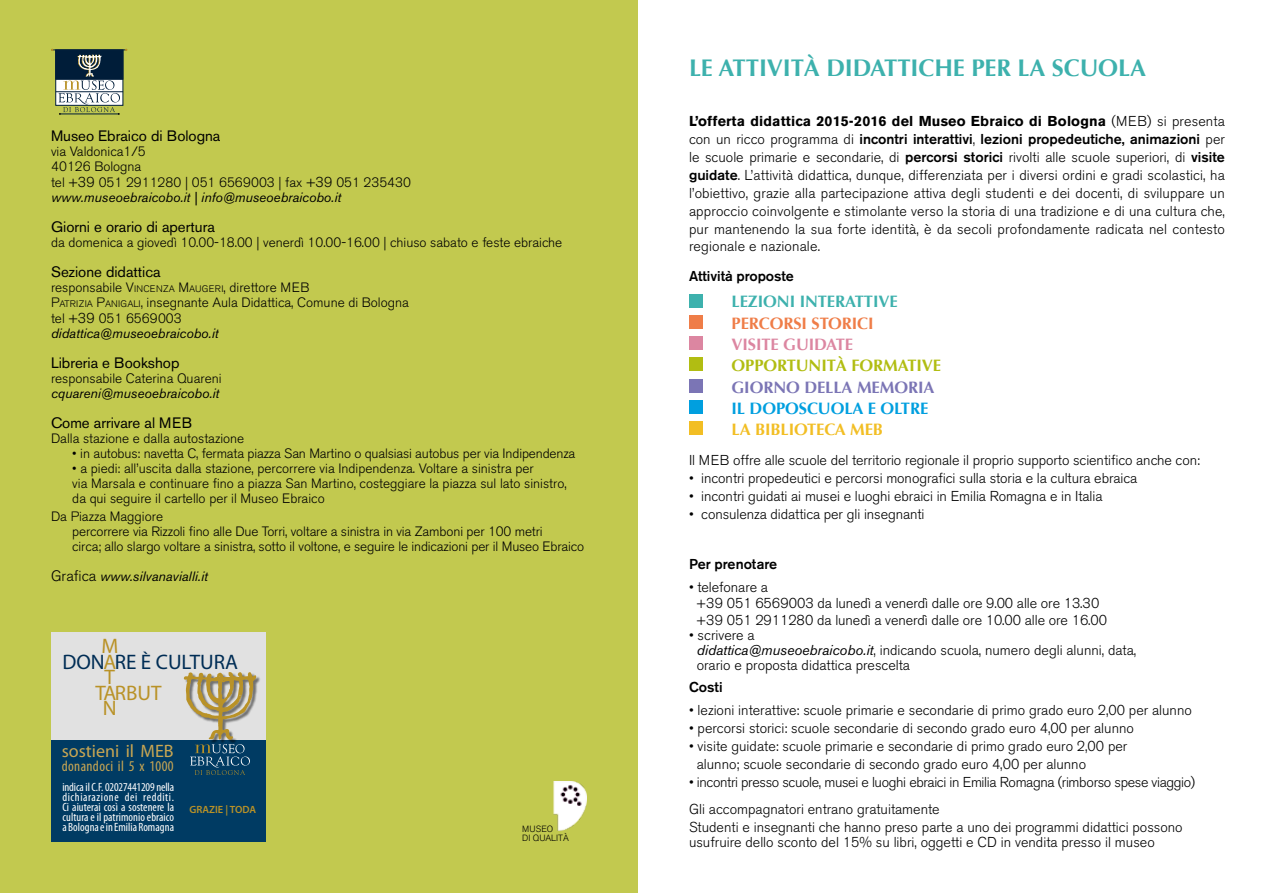
<style>
.page{position:relative;width:1276px;height:893px;background:#fff}
.page>*{position:absolute;margin:0;border:0;box-sizing:border-box;transform-origin:0 0}
.t1{font:700 24px "Optima";letter-spacing:-.005em;color:#3db1ad}
.t2{font:21px "Myriad Pro";color:#002d55}
.t3{font:21px/15.5px "Myriad Pro";color:#b99227}
.t4{font:18px "Myriad Pro";color:#c8a653}
.t5{font:700 16.5px "Optima";letter-spacing:-.005em;color:#b1bd12}
.t6{font:700 16.5px "Optima";letter-spacing:-.005em;color:#3db1ad}
.t7{font:700 16.5px "Optima";letter-spacing:-.005em;color:#7b75b5}
.t8{font:700 16.5px "Optima";letter-spacing:-.005em;color:#009fdf}
.t9{font:700 16.5px "Optima";letter-spacing:-.005em;color:#ef7d48}
.t10{font:700 16.5px "Optima";letter-spacing:-.005em;color:#f2be24}
.t11{font:700 16.5px "Optima";letter-spacing:-.005em;color:#dc86a1}
.t12{font:15px "Akzidenz Grotesk BE";color:#000}
.t13{font:condensed 15px "Myriad Pro";letter-spacing:.025em;color:#c8a653}
.t14{font:300 14.25px/18px "Akzidenz Grotesk BE";color:#000}
.t15{font:300 14.25px/27px "Akzidenz Grotesk BE";letter-spacing:-.025em;color:#000}
.t16{font:500 14.25px "Akzidenz Grotesk BE";letter-spacing:-.005em;color:#000}
.t17{font:300 13.5px/15px "Akzidenz Grotesk BE";color:#000}
.t18{font:italic 13.5px/15px "Akzidenz Grotesk BE";color:#000}
.t19{font:condensed 12px/10.1px "Myriad Pro";letter-spacing:.005em;color:#fff;text-align:justify}
.t20{font:600 10.5px "Myriad Pro";color:#b99227}
.t21{font:300 9px/9px "Akzidenz Grotesk BE";color:#000}
.s1{font-weight:300;font-style:normal}
.s2{font-weight:300;font-style:normal;font-size:14.25px}
.s3{font-style:inherit}
.s4{font-size:9.45px}
.s5{font-weight:300;font-style:normal;font-size:15px}
.s6{font-weight:700}
.s7{font-weight:500}
.s8{font-weight:400;font-style:italic}
</style>
<div class="page">
<div style="left:0;top:0;width:638px;height:893px;background:#c2c94f"></div>
<img style="left:553px;top:781px;width:33px;height:50px">
<svg style="left:51px;top:49px;width:76px;height:66px"></svg>
<div style="left:689px;top:295px;width:13px;height:13px;background:#3db1ad"></div>
<div style="left:689px;top:316px;width:13px;height:13px;background:#ef7d48"></div>
<div style="left:689px;top:337px;width:13px;height:13px;background:#dc86a1"></div>
<div style="left:689px;top:358px;width:13px;height:13px;background:#b1bd12"></div>
<div style="left:689px;top:401px;width:13px;height:13px;background:#009fdf"></div>
<div style="left:689px;top:422px;width:13px;height:13px;background:#f2be24"></div>
<div style="left:689px;top:379px;width:13px;height:13px;background:#7b75b5"></div>
<div style="left:51px;top:740px;width:214px;height:102px;background:#003b63"></div>
<div style="left:51px;top:632px;width:214px;height:108px;background:#e1e1e1"></div>
<div style="left:185px;top:673px;width:75px;height:71px;background:#000;opacity:.5"></div>
<svg style="left:184px;top:672px;width:73px;height:103px"></svg>
<p class="t12" style="left:51px;top:127px;width:171px">Museo Ebraico di Bologna</p>
<p class="t17" style="left:51px;top:144px;width:96px">via Valdonica1/5<br>40126 Bologna</p>
<p class="t18" style="left:51px;top:175px;width:361px"><span class="s1">tel</span> <span class="s2">+39</span> <span class="s1">051 2911280 | 051 6569003 | fax</span> <span class="s2">+39</span> <span class="s1">051 235430 </span>www.museoebraicobo.it | info@museoebraicobo.it</p>
<p class="t12" style="left:51px;top:218px;width:165px">Giorni e orario di apertura</p>
<p class="t17" style="left:51px;top:235px;width:513px">da domenica a giovedì 10.00-18.00 | venerdì 10.00-16.00 | chiuso sabato e feste ebraiche</p>
<p class="t12" style="left:51px;top:263px;width:111px">Sezione didattica</p>
<p class="t17" style="left:51px;top:280px;width:359px">responsabile <span class="s3">V</span><span class="s4">INCENZA</span> <span class="s3">M</span><span class="s4">AUGERI</span><span class="s3">,</span> direttore <span class="s3">ME B<br>P</span><span class="s4">ATRIZIA</span> <span class="s3">P</span><span class="s4">ANIGALI</span>, insegnante Aula Didattica, Comune di Bologna</p>
<p class="t18" style="left:51px;top:311px;width:169px"><span class="s1">tel</span> <span class="s2">+39</span> <span class="s1">051 6569003 </span>didattica@museoebraicobo.it</p>
<p class="t12" style="left:51px;top:354px;width:130px">Libreria e Bookshop</p>
<p class="t17" style="left:51px;top:371px;width:172px">responsabile Caterina Quareni</p>
<p class="t18" style="left:51px;top:386px;width:170px">cquareni@museoebraicobo.it</p>
<p class="t12" style="left:51px;top:414px;width:142px">Come arrivare al MEB</p>
<p class="t17" style="left:51px;top:431px;width:195px">Dalla stazione e dalla autostazione</p>
<p class="t17" style="left:72px;top:446px;width:504px">• in autobus: navetta C, fermata piazza San Martino o qualsiasi autobus per via Indipendenza</p>
<p class="t17" style="left:72px;top:461px;width:496px">• a piedi: all’uscita dalla stazione, percorrere via Indipendenza. Voltare a sinistra per<br>via Marsala e continuare fino a piazza San Martino, costeggiare la piazza sul lato sinistro, da qui seguire il cartello per il Museo Ebraico</p>
<p class="t17" style="left:72px;top:509px;width:513px;text-indent:-21px">Da Piazza Maggiore<br>percorrere via Rizzoli fino alle Due Torri, voltare a sinistra in via Zamboni per 100 metri<br>circa; allo slargo voltare a sinistra, sotto il voltone, e seguire le indicazioni per il Museo Ebraico</p>
<p class="t18" style="left:51px;top:569px;width:158px"><span class="s5">Grafica</span> www.silvanavialli.it</p>
<h2 class="t3" style="left:101px;top:638px;width:18px">M<br>A<br>T<br>A<br>N</h2>
<h2 class="t2" style="left:62px;top:649px;width:177px">DON RE È CULTURA</h2>
<h2 class="t3" style="left:95px;top:685px;width:68px">T RBUT</h2>
<p class="t4" style="left:62px;top:740px;width:113px">sostieni il MEB</p>
<p class="t13" style="left:62px;top:757px;width:113px">donandoci il 5 x 1000</p>
<p class="t19" style="left:62px;top:782px;width:113px">indica il C.F. 02027441209 nella dichiarazione dei redditi.<br>Ci aiuterai così a sostenere la cultura e il patrimonio ebraico a Bologna e in Emilia Romagna</p>
<p class="t20" style="left:189px;top:802px;width:68px">GRAZIE | TODA</p>
<p class="t21" style="left:522px;top:824px;width:48px">MUSEO<br>DI QUALITÀ</p>
<h1 class="t1" style="left:689px;top:54px;width:458px">LE ATTIVITÀ DIDATTICHE PER LA SCUOLA</h1>
<p class="t14" style="left:689px;top:112px;width:537px;text-align:justify"><span class="s6">L’offerta didattica 2015-2016 del Museo Ebraico di Bologna</span> (MEB) si presenta con un ricco programma di <span class="s7">incontri interattivi</span>, <span class="s7">lezioni propedeutiche, animazioni</span> per le scuole primarie e secondarie, di <span class="s7">percorsi storici</span> rivolti alle scuole superiori, di <span class="s7">visite guidate</span>. L’attività didattica, dunque, differenziata per i diversi ordini e gradi scolastici, ha l’obiettivo, grazie alla partecipazione attiva degli studenti e dei docenti, di sviluppare un approccio coinvolgente e stimolante verso la storia di una tradizione e di una cultura che, pur mantenendo la sua forte identità, è da secoli profondamente radicata nel contesto regionale e nazionale.</p>
<p class="t16" style="left:689px;top:268px;width:106px">Attività proposte</p>
<p class="t6" style="left:731px;top:292px;width:167px">LEZIONI INTERATTIVE</p>
<p class="t9" style="left:731px;top:313px;width:144px">PERCORSI STORICI</p>
<p class="t11" style="left:731px;top:335px;width:123px">VISITE GUIDATE</p>
<p class="t5" style="left:731px;top:356px;width:211px">OPPORTUNITÀ FORMATIVE</p>
<p class="t7" style="left:731px;top:377px;width:204px">GIORNO DELLA MEMORIA</p>
<p class="t8" style="left:731px;top:399px;width:198px">IL DOPOSCUOLA E OLTRE</p>
<p class="t10" style="left:731px;top:420px;width:153px">LA BIBLIOTECA MEB</p>
<p class="t14" style="left:689px;top:451px;width:512px">Il MEB offre alle scuole del territorio regionale il proprio supporto scientifico anche con:</p>
<p class="t14" style="left:689px;top:469px;width:450px">• incontri propedeutici e percorsi monografici sulla storia e la cultura ebraica</p>
<p class="t14" style="left:689px;top:487px;width:415px">• incontri guidati ai musei e luoghi ebraici in Emilia Romagna e in Italia</p>
<p class="t14" style="left:689px;top:505px;width:237px">• consulenza didattica per gli insegnanti</p>
<p class="t16" style="left:689px;top:556px;width:90px">Per prenotare</p>
<p class="t14" style="left:696px;top:579px;width:412px;line-height:16.5px;text-indent:-8px">• telefonare a<br>+39 051 6569003 da lunedì a venerdì dalle ore 9.00 alle ore 13.30 +39 051 2911280 da lunedì a venerdì dalle ore 10.00 alle ore 16.00</p>
<p class="t14" style="left:697px;top:628px;width:441px;line-height:15px;text-indent:-8px">• scrivere a<br><span class="s8">didattica@museoebraicobo.it</span>, indicando scuola, numero degli alunni, data, orario e proposta didattica prescelta</p>
<p class="t16" style="left:689px;top:679px;width:35px">Costi</p>
<p class="t14" style="left:689px;top:701px;width:504px">• lezioni interattive: scuole primarie e secondarie di primo grado euro 2,00 per alunno</p>
<p class="t14" style="left:689px;top:719px;width:446px">• percorsi storici: scuole secondarie di secondo grado euro 4,00 per alunno</p>
<p class="t14" style="left:697px;top:737px;width:432px;text-indent:-8px">• visite guidate: scuole primarie e secondarie di primo grado euro 2,00 per alunno; scuole secondarie di secondo grado euro 4,00 per alunno</p>
<p class="t15" style="left:689px;top:769px;width:508px">• incontri presso scuole, musei e luoghi ebraici in Emilia Romagna (rimborso spese viaggio)<br>Gli accompagnatori entrano gratuitamente</p>
<p class="t14" style="left:689px;top:820px;width:495px;line-height:15px">Studenti e insegnanti che hanno preso parte a uno dei programmi didattici possono usufruire dello sconto del 15% su libri, oggetti e CD in vendita presso il museo</p>
</div>
